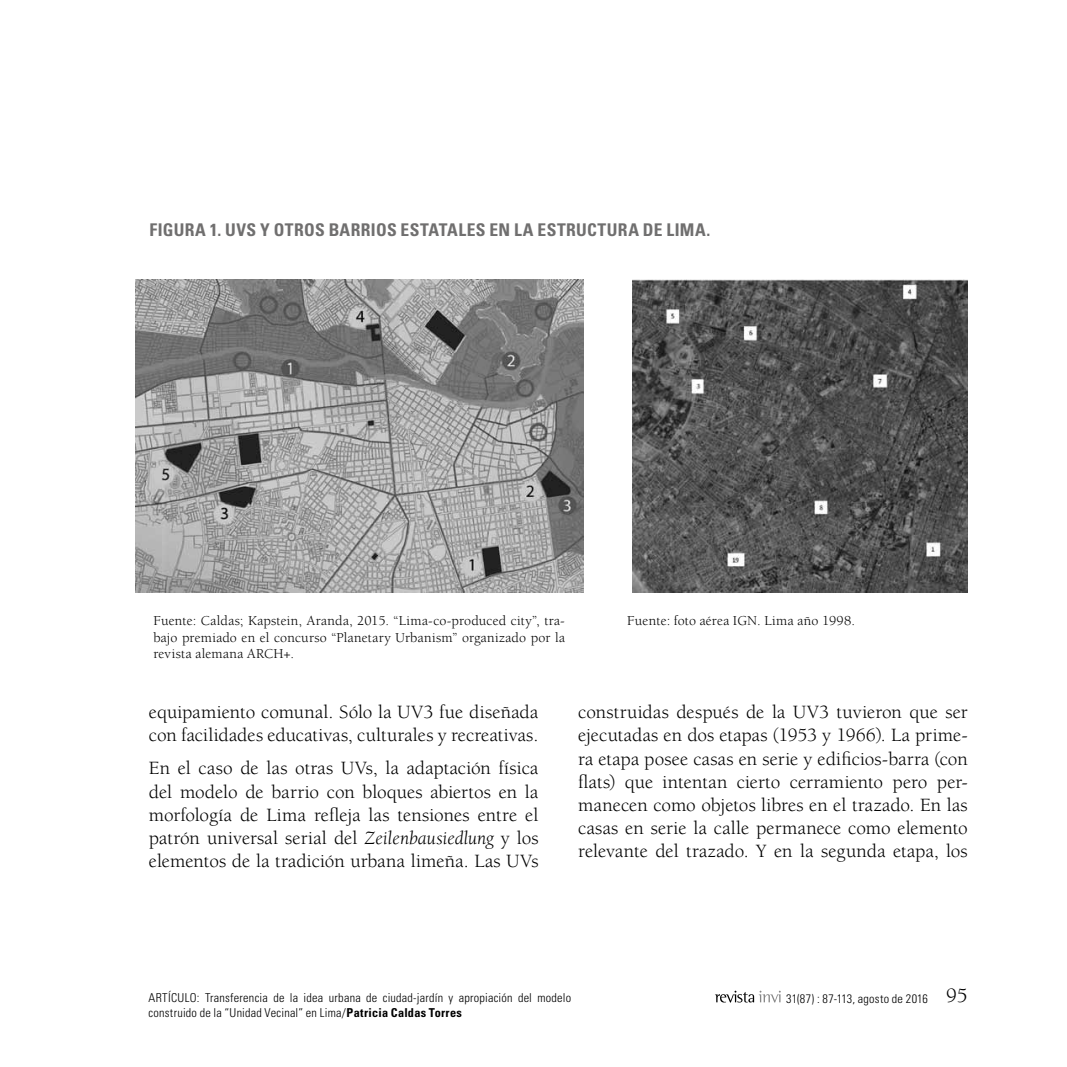
<style>
.page{position:relative;width:1067px;height:1067px;background:#fff}
.page>*{position:absolute;margin:0;border:0;box-sizing:border-box;transform-origin:0 0}
.t1{font:19.25px/23.1px "Berkeley Std";color:#000;text-align:justify}
.t2{font:700 condensed 17.5px "Univers LT Std";letter-spacing:.03em;color:#706f6f}
.t3{font:14px/16.8px "Berkeley Std";letter-spacing:.015em;color:#000;text-align:justify}
.t4{font:300 condensed 12.25px "Univers LT Std";letter-spacing:.02em;color:#000}
.s1{font-style:italic}
.s2{font-style:inherit}
.s3{font-family:"Berkeley Std";font-weight:400;font-stretch:normal;font-size:21px}
.s4{font-weight:700}
</style>
<div class="page">
<svg style="left:715px;top:990px;width:65px;height:12px"></svg>
<img style="left:135px;top:279px;width:448px;height:313px">
<img style="left:632px;top:279px;width:335px;height:313px">
<p class="t2" style="left:150px;top:219px;width:19px">FIGURA</p>
<p class="t2" style="left:210px;top:219px;width:75px">1. UVS Y OTROS</p>
<p class="t2" style="left:329px;top:219px;width:11px">BARRIOS</p>
<p class="t2" style="left:400px;top:219px;width:11px">ESTATALES</p>
<p class="t2" style="left:489px;top:219px;width:59px">ENLAESTRUCTURA</p>
<p class="t2" style="left:643px;top:219px;width:69px">DE LIMA.</p>
<p class="t3" style="left:153px;top:612px;width:413px">Fuente: Caldas; Kapstein, Aranda, 2015. “Lima-co-produced city”, tra&shy;bajo premiado en el concurso “Planetary Urbanism” organizado por la revista alemana ARCH+.</p>
<p class="t3" style="left:627px;top:612px;width:229px">Fuente: foto aérea IGN. Lima año 1998.</p>
<p class="t1" style="left:149px;top:701px;width:391px">equipamiento comunal. Sólo la UV3 fue diseñada con facilidades educativas, culturales y recreativas.</p>
<p class="t1" style="left:149px;top:757px;width:391px">En el caso de las otras UVs, la adaptación física del modelo de barrio con bloques abiertos en la morfología de Lima refleja las tensiones entre el patrón universal serial del <span class="s1">Zeilenbausiedlung</span> y los elementos de la tradición urbana limeña. Las UVs</p>
<p class="t1" style="left:578px;top:701px;width:391px">construidas después de la UV3 tuvieron que ser ejecutadas en dos etapas (1953 y 1966). La prime&shy;ra etapa posee casas en serie y edificios-barra (con flats) que intentan cierto cerramiento pero per&shy;manecen como objetos libres en el trazado. En las casas en serie la calle permanece como elemento relevante del trazado. Y en la segunda etapa, los</p>
<p class="t4" style="left:148px;top:990px;width:424px"><span class="s2">ARTÍCULO:</span> Transferencia de la idea urbana de ciudad-jardín y apropiación del modelo</p>
<p class="t4" style="left:786px;top:990px;width:183px">31(87) : 87-113, agosto de 2016 <span class="s3">95</span></p>
<p class="t4" style="left:148px;top:1005px;width:315px">construido de la “Unidad Vecinal” en Lima/<span class="s4">PATRICIA CALDAS TORRES</span></p>
</div>
